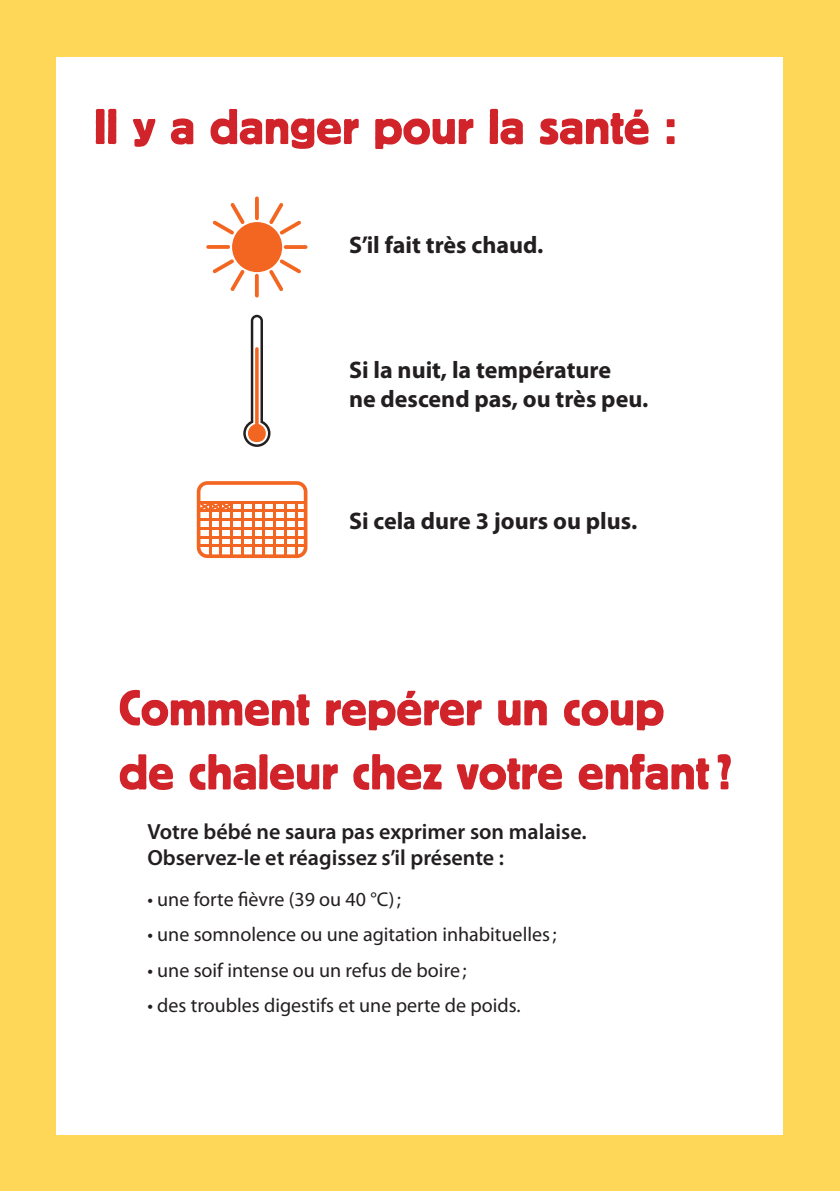
<style>
.page{position:relative;width:840px;height:1191px;background:#fff}
.page>*{position:absolute;margin:0;border:0;box-sizing:border-box;transform-origin:0 0}
.t1{font:50px/64px "Block BE";color:#d1232a}
.t2{font:700 24px/28.8px "Myriad Pro";color:#231f20}
.t3{font:600 22px/26.4px "Myriad Pro";color:#231f20}
.t4{font:20px "Myriad Pro";color:#231f20}
</style>
<div class="page">
<div style="left:0;top:0;width:839px;height:1191px;background:#fed759"></div>
<div style="left:57px;top:57px;width:725px;height:1077px;background:#fff"></div>
<div style="left:232px;top:222px;width:50px;height:50px;background:#f36621;border-radius:50%"></div>
<svg style="left:255px;top:196px;width:4px;height:24px"></svg>
<svg style="left:269px;top:203px;width:32px;height:31px"></svg>
<svg style="left:283px;top:245px;width:24px;height:4px"></svg>
<svg style="left:269px;top:259px;width:32px;height:32px"></svg>
<hr style="left:255px;top:274px;width:3px;height:23px;background:#f36621;border-radius:2px">
<svg style="left:212px;top:259px;width:32px;height:32px"></svg>
<svg style="left:206px;top:245px;width:24px;height:4px"></svg>
<svg style="left:212px;top:203px;width:32px;height:31px"></svg>
<svg style="left:243px;top:315px;width:27px;height:132px"></svg>
<svg style="left:197px;top:481px;width:110px;height:77px"></svg>
<p class="t1" style="left:94px;top:93px;width:584px">Il y a danger pour la santé :</p>
<p class="t2" style="left:349px;top:229px;width:196px">S’il fait très chaud.</p>
<p class="t2" style="left:349px;top:355px;width:301px">Si la nuit, la température<br>ne descend pas, ou très peu.</p>
<p class="t2" style="left:349px;top:505px;width:289px">Si cela dure 3 jours ou plus.</p>
<p class="t1" style="left:119px;top:674px;width:615px">Comment repérer un coup<br>de chaleur chez votre enfant?</p>
<p class="t3" style="left:147px;top:817px;width:440px">Votre bébé ne saura pas exprimer son malaise.<br>Observez-le et réagissez s’il présente :</p>
<p class="t4" style="left:147px;top:887px;width:255px">• une forte fièvre (39 ou 40 °C);</p>
<p class="t4" style="left:147px;top:922px;width:410px">• une somnolence ou une agitation inhabituelles;</p>
<p class="t4" style="left:147px;top:957px;width:320px">• une soif intense ou un refus de boire;</p>
<p class="t4" style="left:147px;top:993px;width:374px">• des troubles digestifs et une perte de poids.</p>
</div>
